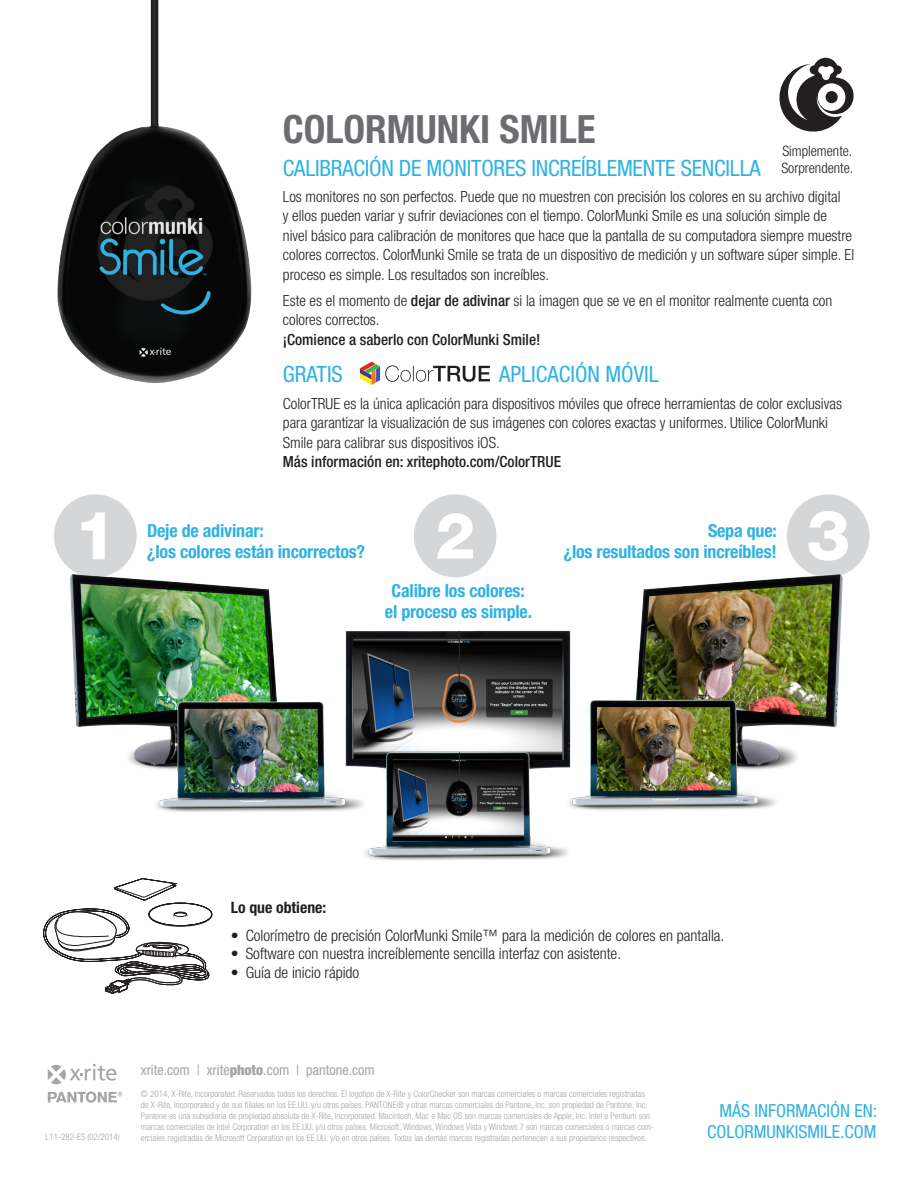
<style>
.page{position:relative;width:918px;height:1188px;background:#fff}
.page>*{position:absolute;margin:0;border:0;box-sizing:border-box;transform-origin:0 0}
.t1{font:700 condensed 39px "Helvetica Neue";color:#6c6d70}
.t2{font:condensed 22.5px "Helvetica Neue";letter-spacing:-.01em;color:#2fb2e3}
.t3{font:700 condensed 18px/21px "Helvetica Neue";letter-spacing:-.01em;color:#2fb2e3}
.t4{font:condensed 18px "Helvetica Neue";color:#2fb2e3}
.t5{font:300 condensed 15.75px "Helvetica Neue";color:#231f20}
.t6{font:700 condensed 15.75px "Helvetica Neue";color:#231f20}
.t7{font:300 condensed 15.3px/19.5px "Helvetica Neue";color:#231f20}
.t8{font:500 condensed 15.3px "Helvetica Neue";color:#231f20}
.t9{font:300 condensed 14.4px/17.2px "Helvetica Neue";color:#231f20}
.t10{font:condensed 14.25px "Helvetica Neue";color:#a6a5a7}
.t11{font:300 condensed 9px/10.8px "Helvetica Neue";color:#a6a5a7}
.s1{font-weight:500}
.s2{font-weight:900}
</style>
<div class="page">
<img style="left:57px;top:0;width:195px;height:383px">
<svg style="left:48px;top:1092px;width:74px;height:11px"></svg>
<svg style="left:48px;top:1064px;width:68px;height:20px"></svg>
<svg style="left:54px;top:494px;width:83px;height:68px"></svg>
<svg style="left:414px;top:494px;width:82px;height:68px"></svg>
<svg style="left:787px;top:494px;width:82px;height:68px"></svg>
<img style="left:63px;top:562px;width:797px;height:299px">
<svg style="left:43px;top:878px;width:169px;height:116px"></svg>
<svg style="left:779px;top:58px;width:75px;height:74px"></svg>
<div style="left:826px;top:91px;width:12px;height:12px;background:#231f20;border-radius:50%"></div>
<svg style="left:360px;top:362px;width:130px;height:23px"></svg>
<p class="t1" style="left:283px;top:105px;width:314px">COLORMUNKI SMILE</p>
<p class="t2" style="left:283px;top:155px;width:479px">CALIBRACIÓN DE MONITORES INCREÍBLEMENTE SENCILLA</p>
<p class="t9" style="left:781px;top:142px;width:73px">Simplemente.<br>Sorprendente.</p>
<p class="t7" style="left:283px;top:186px;width:573px">Los monitores no son perfectos. Puede que no muestren con precisión los colores en su archivo digital<br>y ellos pueden variar y sufrir deviaciones con el tiempo. ColorMunki Smile es una solución simple de nivel básico para calibración de monitores que hace que la pantalla de su computadora siempre muestre colores correctos. ColorMunki Smile se trata de un dispositivo de medición y un software súper simple. El proceso es simple. Los resultados son increíbles.</p>
<p class="t7" style="left:283px;top:290px;width:551px">Este es el momento de <span class="s1">dejar de adivinar</span> si la imagen que se ve en el monitor realmente cuenta con colores correctos.</p>
<p class="t8" style="left:283px;top:330px;width:259px">¡Comience a saberlo con ColorMunki Smile!</p>
<p class="t2" style="left:283px;top:361px;width:62px">GRATIS</p>
<p class="t2" style="left:499px;top:361px;width:161px">APLICACIÓN MÓVIL</p>
<p class="t7" style="left:283px;top:393px;width:561px">ColorTRUE es la única aplicación para dispositivos móviles que ofrece herramientas de color exclusivas para garantizar la visualización de sus imágenes con colores exactas y uniformes. Utilice ColorMunki Smile para calibrar sus dispositivos iOS.<br><span class="s1">Más información en: xritephoto.com/ColorTRUE</span></p>
<p class="t3" style="left:147px;top:520px;width:220px">Deje de adivinar:<br>¿los colores están incorrectos?</p>
<p class="t3" style="left:708px;top:520px;width:70px">Sepa que:</p>
<p class="t3" style="left:564px;top:541px;width:215px">¿los resultados son increíbles!</p>
<p class="t3" style="left:392px;top:580px;width:135px">Calibre los colores:</p>
<p class="t3" style="left:385px;top:601px;width:149px">el proceso es simple.</p>
<p class="t6" style="left:231px;top:898px;width:97px">Lo que obtiene:</p>
<p class="t5" style="left:231px;top:926px;width:495px">• Colorímetro de precisión ColorMunki Smile™ para la medición de colores en pantalla.</p>
<p class="t5" style="left:231px;top:945px;width:392px">• Software con nuestra increíblemente sencilla interfaz con asistente.</p>
<p class="t5" style="left:231px;top:964px;width:130px">• Guía de inicio rápido</p>
<p class="t11" style="left:46px;top:1132px;width:76px">L11-282-ES (02/2014)</p>
<p class="t10" style="left:141px;top:1062px;width:235px">xrite.com | xrite<span class="s2">photo</span>.com | pantone.com</p>
<p class="t11" style="left:141px;top:1089px;width:515px">© 2014, X-Rite, Incorporated. Reservados todos los derechos. El logotipo de X-Rite y ColorChecker son marcas comerciales o marcas comerciales registradas de X-Rite, Incorporated y de sus filiales en los EE.UU. y/u otros países. PANTONE® y otras marcas comerciales de Pantone, Inc. son propiedad de Pantone, Inc.<br>Pantone es una subsidiaria de propiedad absoluta de X-Rite, Incorporated. Macintosh, Mac e Mac OS son marcas comerciales de Apple, Inc. Intel e Pentium son marcas comerciales de Intel Corporation en los EE.UU. y/u otros países. Microsoft, Windows, Windows Vista y Windows 7 son marcas comerciales o marcas com&shy;erciales registradas de Microsoft Corporation en los EE.UU. y/o en otros países. Todas las demás marcas registradas pertenecen a sus propietarios respectivos.</p>
<p class="t4" style="left:720px;top:1100px;width:159px">MÁS INFORMACIÓN EN:</p>
<p class="t4" style="left:707px;top:1122px;width:171px">COLORMUNKISMILE.COM</p>
</div>
